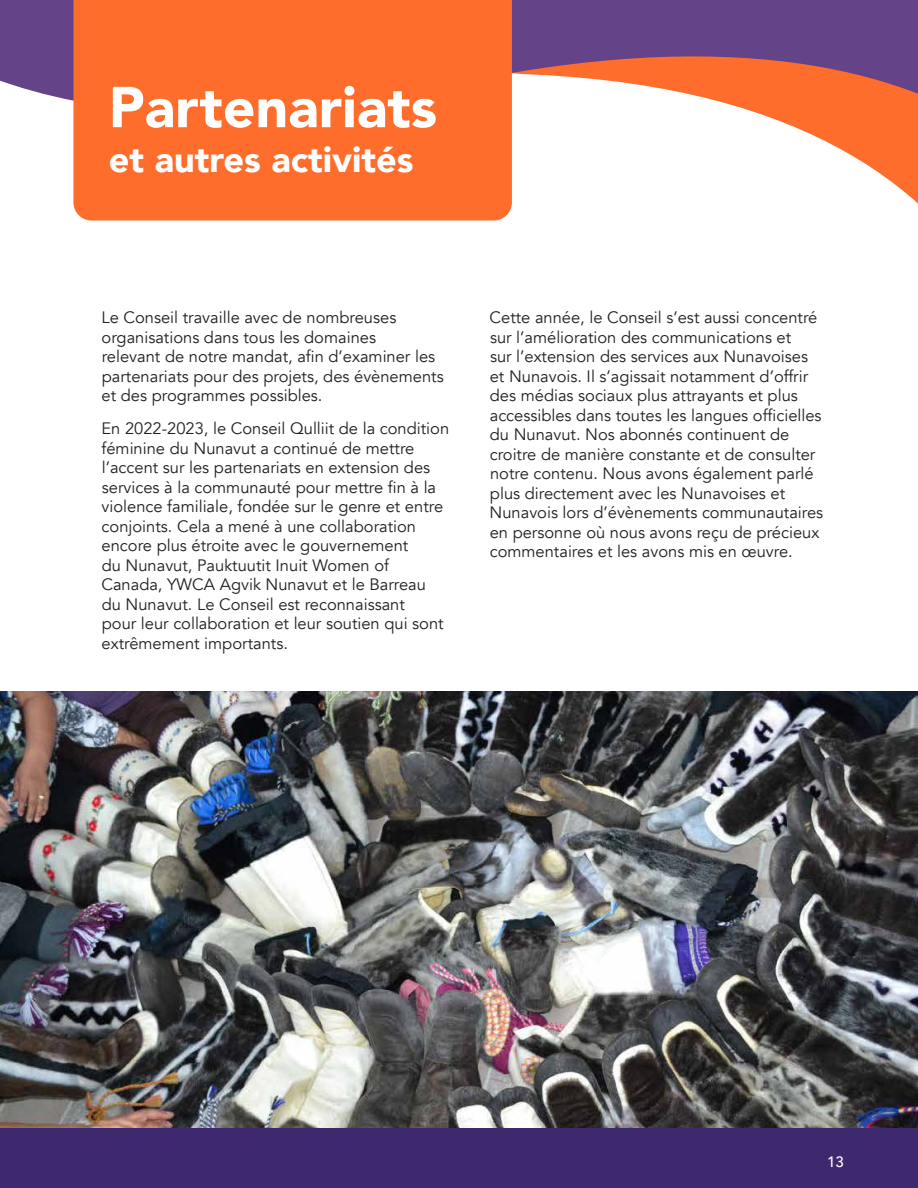
<style>
.page{position:relative;width:918px;height:1188px;background:#fff}
.page>*{position:absolute;margin:0;border:0;box-sizing:border-box;transform-origin:0 0}
.t1{font:900 57px "Avenir";color:#fff}
.t2{font:900 36px "Avenir";color:#fff}
.t3{font:16.5px/19.5px "Avenir";color:#231f20}
.t4{font:500 15px "Avenir";color:#fff}
</style>
<div class="page">
<svg style="left:0;top:0;width:918px;height:221px"></svg>
<img style="left:0;top:692px;width:918px;height:436px">
<div style="left:73px;top:0;width:439px;height:220px;background:#ff6d2d"></div>
<div style="left:0;top:1128px;width:918px;height:60px;background:#3f296e"></div>
<h1 class="t1" style="left:109px;top:59px;width:330px">Partenariats</h1>
<h2 class="t2" style="left:109px;top:129px;width:306px">et autres activités</h2>
<p class="t3" style="left:101px;top:308px;width:344px">Le Conseil travaille avec de nombreuses organisations dans tous les domaines<br>relevant de notre mandat, afin d’examiner les partenariats pour des projets, des évènements et des programmes possibles.</p>
<p class="t3" style="left:101px;top:419px;width:349px">En 2022-2023, le Conseil Qulliit de la condition féminine du Nunavut a continué de mettre l’accent sur les partenariats en extension des services à la communauté pour mettre fin à la violence familiale, fondée sur le genre et entre conjoints. Cela a mené à une collaboration encore plus étroite avec le gouvernement<br>du Nunavut, Pauktuutit Inuit Women of Canada, YWCA Agvik Nunavut et le Barreau du Nunavut. Le Conseil est reconnaissant<br>pour leur collaboration et leur soutien qui sont extrêmement importants.</p>
<p class="t3" style="left:490px;top:308px;width:335px">Cette année, le Conseil s’est aussi concentré sur l’amélioration des communications et<br>sur l’extension des services aux Nunavoises et Nunavois. Il s’agissait notamment d’offrir des médias sociaux plus attrayants et plus accessibles dans toutes les langues officielles du Nunavut. Nos abonnés continuent de croitre de manière constante et de consulter notre contenu. Nous avons également parlé plus directement avec les Nunavoises et Nunavois lors d’évènements communautaires en personne où nous avons reçu de précieux commentaires et les avons mis en œuvre.</p>
<p class="t4" style="left:827px;top:1149px;width:18px">13</p>
</div>
